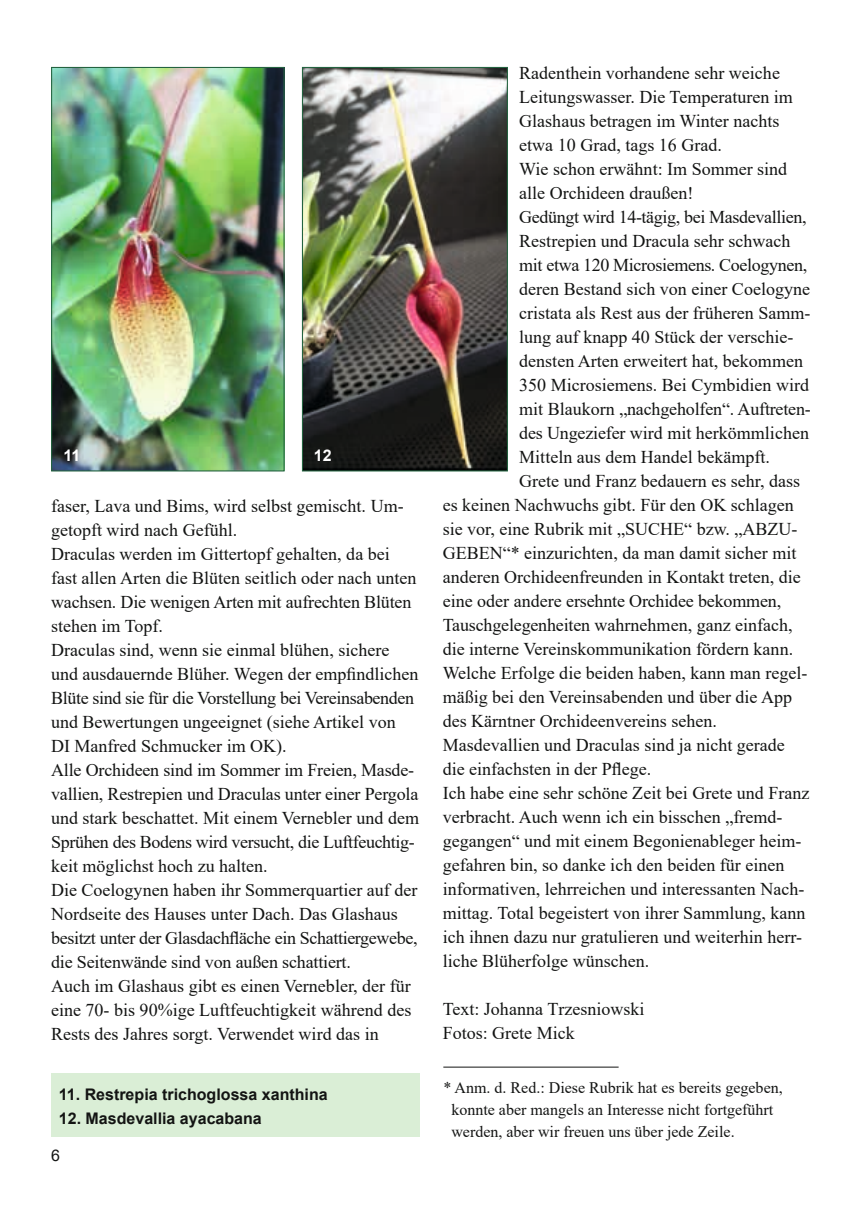
<style>
.page{position:relative;width:857px;height:1225px;background:#fff}
.page>*{position:absolute;margin:0;border:0;box-sizing:border-box;transform-origin:0 0}
.t1{font:18px/24px "Times New Roman";color:#131413}
.t2{font:18px "Times New Roman";letter-spacing:-.02em;color:#131413}
.t3{font:16px/22px "Times New Roman";color:#131413}
.t4{font:700 16px "Arial";color:#131413}
.t5{font:700 16px "Arial";color:#fff}
.t6{font:16px "Arial";color:#131413}
</style>
<div class="page">
<img style="left:53px;top:69px;width:229px;height:400px">
<div style="left:51px;top:67px;width:233px;height:404px;border:1px solid #246340"></div>
<img style="left:304px;top:69px;width:201px;height:400px">
<div style="left:302px;top:67px;width:205px;height:404px;border:1px solid #246340"></div>
<div style="left:51px;top:1073px;width:368px;height:63px;background:#daeed6"></div>
<hr style="left:443px;top:1066px;width:175px;height:1px;background:#131413">
<p class="t5" style="left:63px;top:444px;width:18px">11</p>
<p class="t5" style="left:313px;top:444px;width:19px">12</p>
<p class="t1" style="left:51px;top:493px;width:369px">faser, Lava und Bims, wird selbst gemischt. Um&shy;getopft wird nach Gefühl.<br>Draculas werden im Gittertopf gehalten, da bei fast allen Arten die Blüten seitlich oder nach unten wachsen. Die wenigen Arten mit aufrechten Blüten stehen im Topf.<br>Draculas sind, wenn sie einmal blühen, sichere und ausdauernde Blüher. Wegen der empfindlichen Blüte sind sie für die Vorstellung bei Vereinsabenden und Bewertungen ungeeignet (siehe Artikel von DI Manfred Schmucker im OK).<br>Alle Orchideen sind im Sommer im Freien, Masde&shy;vallien, Restrepien und Draculas unter einer Pergola und stark beschattet. Mit einem Vernebler und dem Sprühen des Bodens wird versucht, die Luftfeuchtig&shy;keit möglichst hoch zu halten.<br>Die Coelogynen haben ihr Sommerquartier auf der Nordseite des Hauses unter Dach. Das Glashaus besitzt unter der Glasdachfläche ein Schattiergewebe, die Seitenwände sind von außen schattiert.<br>Auch im Glashaus gibt es einen Vernebler, der für eine 70- bis 90%ige Luftfeuchtigkeit während des Rests des Jahres sorgt. Verwendet wird das in</p>
<p class="t4" style="left:59px;top:1082px;width:270px">11. Restrepia trichoglossa xanthina</p>
<p class="t4" style="left:59px;top:1106px;width:204px">12. Masdevallia ayacabana</p>
<p class="t6" style="left:51px;top:1144px;width:10px">6</p>
<p class="t1" style="left:519px;top:60px;width:262px">Radenthein vorhandene sehr weiche</p>
<p class="t1" style="left:519px;top:84px;width:275px">Leitungswasser. Die Temperaturen im</p>
<p class="t1" style="left:519px;top:108px;width:261px">Glashaus betragen im Winter nachts</p>
<p class="t1" style="left:519px;top:132px;width:204px">etwa 10 Grad, tags 16 Grad.</p>
<p class="t1" style="left:519px;top:156px;width:269px">Wie schon erwähnt: Im Sommer sind</p>
<p class="t1" style="left:519px;top:180px;width:175px">alle Orchideen draußen!</p>
<p class="t2" style="left:519px;top:204px;width:288px">Gedüngt wird 14-tägig, bei Masdevallien,</p>
<p class="t1" style="left:519px;top:228px;width:272px">Restrepien und Dracula sehr schwach</p>
<p class="t2" style="left:519px;top:252px;width:289px">mit etwa 120 Microsiemens. Coelogynen,</p>
<p class="t1" style="left:519px;top:276px;width:292px">deren Bestand sich von einer Coelogyne</p>
<p class="t1" style="left:519px;top:300px;width:292px">cristata als Rest aus der früheren Samm-</p>
<p class="t1" style="left:519px;top:324px;width:275px">lung auf knapp 40 Stück der verschie-</p>
<p class="t1" style="left:519px;top:348px;width:285px">densten Arten erweitert hat, bekommen</p>
<p class="t1" style="left:519px;top:372px;width:291px">350 Microsiemens. Bei Cymbidien wird</p>
<p class="t1" style="left:519px;top:396px;width:293px">mit Blaukorn „nachgeholfen“. Auftreten-</p>
<p class="t1" style="left:519px;top:420px;width:291px">des Ungeziefer wird mit herkömmlichen</p>
<p class="t1" style="left:519px;top:444px;width:252px">Mitteln aus dem Handel bekämpft.</p>
<p class="t1" style="left:519px;top:468px;width:282px">Grete und Franz bedauern es sehr, dass</p>
<p class="t1" style="left:442px;top:492px;width:352px">es keinen Nachwuchs gibt. Für den OK schlagen</p>
<p class="t1" style="left:442px;top:516px;width:356px">sie vor, eine Rubrik mit „SUCHE“ bzw. „ABZU-</p>
<p class="t1" style="left:442px;top:540px;width:355px">GEBEN“* einzurichten, da man damit sicher mit</p>
<p class="t1" style="left:442px;top:564px;width:359px">anderen Orchideenfreunden in Kontakt treten, die</p>
<p class="t1" style="left:442px;top:588px;width:340px">eine oder andere ersehnte Orchidee bekommen,</p>
<p class="t1" style="left:442px;top:612px;width:351px">Tauschgelegenheiten wahrnehmen, ganz einfach,</p>
<p class="t1" style="left:442px;top:636px;width:352px">die interne Vereinskommunikation fördern kann.</p>
<p class="t1" style="left:442px;top:660px;width:366px">Welche Erfolge die beiden haben, kann man regel-</p>
<p class="t1" style="left:442px;top:684px;width:351px">mäßig bei den Vereinsabenden und über die App</p>
<p class="t1" style="left:442px;top:708px;width:275px">des Kärntner Orchideenvereins sehen.</p>
<p class="t1" style="left:442px;top:732px;width:343px">Masdevallien und Draculas sind ja nicht gerade</p>
<p class="t1" style="left:442px;top:756px;width:210px">die einfachsten in der Pflege.</p>
<p class="t1" style="left:442px;top:780px;width:368px">Ich habe eine sehr schöne Zeit bei Grete und Franz</p>
<p class="t1" style="left:442px;top:804px;width:341px">verbracht. Auch wenn ich ein bisschen „fremd-</p>
<p class="t1" style="left:442px;top:828px;width:360px">gegangen“ und mit einem Begonienableger heim-</p>
<p class="t1" style="left:442px;top:852px;width:343px">gefahren bin, so danke ich den beiden für einen</p>
<p class="t1" style="left:442px;top:876px;width:363px">informativen, lehrreichen und interessanten Nach-</p>
<p class="t1" style="left:442px;top:900px;width:364px">mittag. Total begeistert von ihrer Sammlung, kann</p>
<p class="t1" style="left:442px;top:924px;width:360px">ich ihnen dazu nur gratulieren und weiterhin herr-</p>
<p class="t1" style="left:442px;top:948px;width:208px">liche Blüherfolge wünschen.</p>
<p class="t1" style="left:442px;top:996px;width:203px">Text: Johanna Trzesniowski<br>Fotos: Grete Mick</p>
<p class="t3" style="left:451px;top:1075px;width:333px;text-indent:-8px">* Anm. d. Red.: Diese Rubrik hat es bereits gegeben, konnte aber mangels an Interesse nicht fortgeführt werden, aber wir freuen uns über jede Zeile.</p>
</div>
